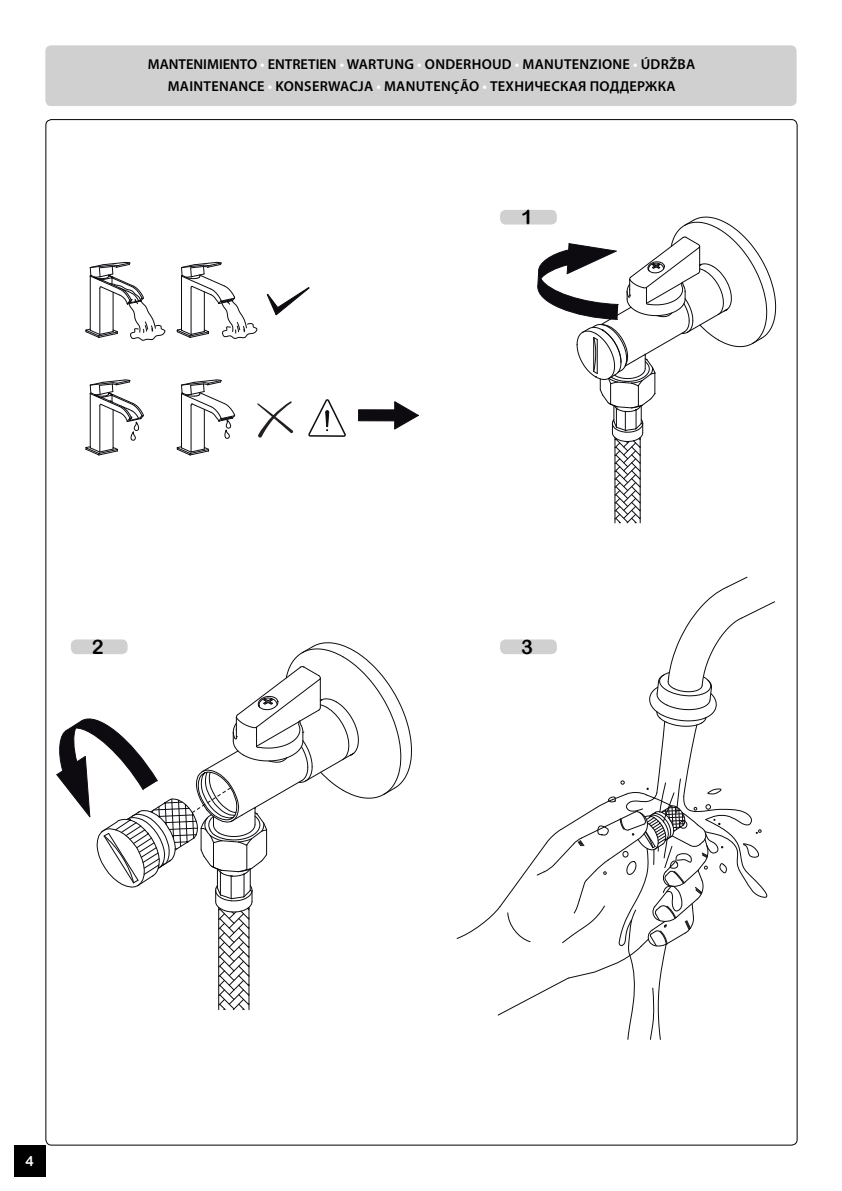
<style>
.page{position:relative;width:842px;height:1191px;background:#fff}
.page>*{position:absolute;margin:0;border:0;box-sizing:border-box;transform-origin:0 0}
.t1{font:20px "Arial Rounded MT Bold";color:#000}
.t2{font:600 14.4px/22px "Myriad Pro";letter-spacing:.02em;color:#000;text-align:center}
.t3{font:14px "Arial Rounded MT Bold";color:#fff}
.s1{color:#fff}
</style>
<div class="page">
<div style="left:14px;top:1145px;width:31px;height:31px;background:#000"></div>
<div style="left:500px;top:210px;width:57px;height:14px;background:#d0d0d0;border-radius:6px"></div>
<div style="left:71px;top:639px;width:57px;height:15px;background:#d0d0d0;border-radius:6px"></div>
<div style="left:45px;top:45px;width:752px;height:61px;background:#d0d0d0;border-radius:6px"></div>
<svg style="left:266px;top:287px;width:44px;height:29px"></svg>
<svg style="left:359px;top:401px;width:60px;height:29px"></svg>
<div style="left:358px;top:409px;width:37px;height:12px;border:1px solid #0e0b10"></div>
<svg style="left:537px;top:216px;width:239px;height:308px"></svg>
<svg style="left:56px;top:642px;width:356px;height:369px"></svg>
<svg style="left:456px;top:576px;width:319px;height:464px"></svg>
<svg style="left:257px;top:401px;width:36px;height:37px"></svg>
<svg style="left:308px;top:399px;width:38px;height:38px"></svg>
<hr style="left:181px;top:393px;width:1px;height:55px;background:#0e0b10">
<hr style="left:191px;top:405px;width:1px;height:47px;background:#0e0b10">
<hr style="left:204px;top:409px;width:1px;height:40px;background:#0e0b10">
<svg style="left:176px;top:446px;width:33px;height:10px"></svg>
<svg style="left:181px;top:379px;width:54px;height:60px"></svg>
<svg style="left:85px;top:379px;width:59px;height:77px"></svg>
<svg style="left:85px;top:261px;width:81px;height:80px"></svg>
<svg style="left:176px;top:261px;width:82px;height:78px"></svg>
<p class="t2" style="left:148px;top:55px;width:549px">MANTENIMIENTO <span class="s1">•</span> ENTRETIEN <span class="s1">•</span> WARTUNG <span class="s1">•</span> ONDERHOUD <span class="s1">•</span> MANUTENZIONE <span class="s1">•</span> ÚDRŽBA<br>MAINTENANCE <span class="s1">•</span> KONSERWACJA <span class="s1">•</span> MANUTENÇÃO <span class="s1">•</span> ТЕХНИЧЕСКАЯ ПОДДЕРЖКА</p>
<h1 class="t1" style="left:521px;top:205px;width:13px">1</h1>
<h1 class="t1" style="left:92px;top:635px;width:13px">2</h1>
<h1 class="t1" style="left:521px;top:635px;width:13px">3</h1>
<p class="t3" style="left:26px;top:1153px;width:10px">4</p>
</div>
